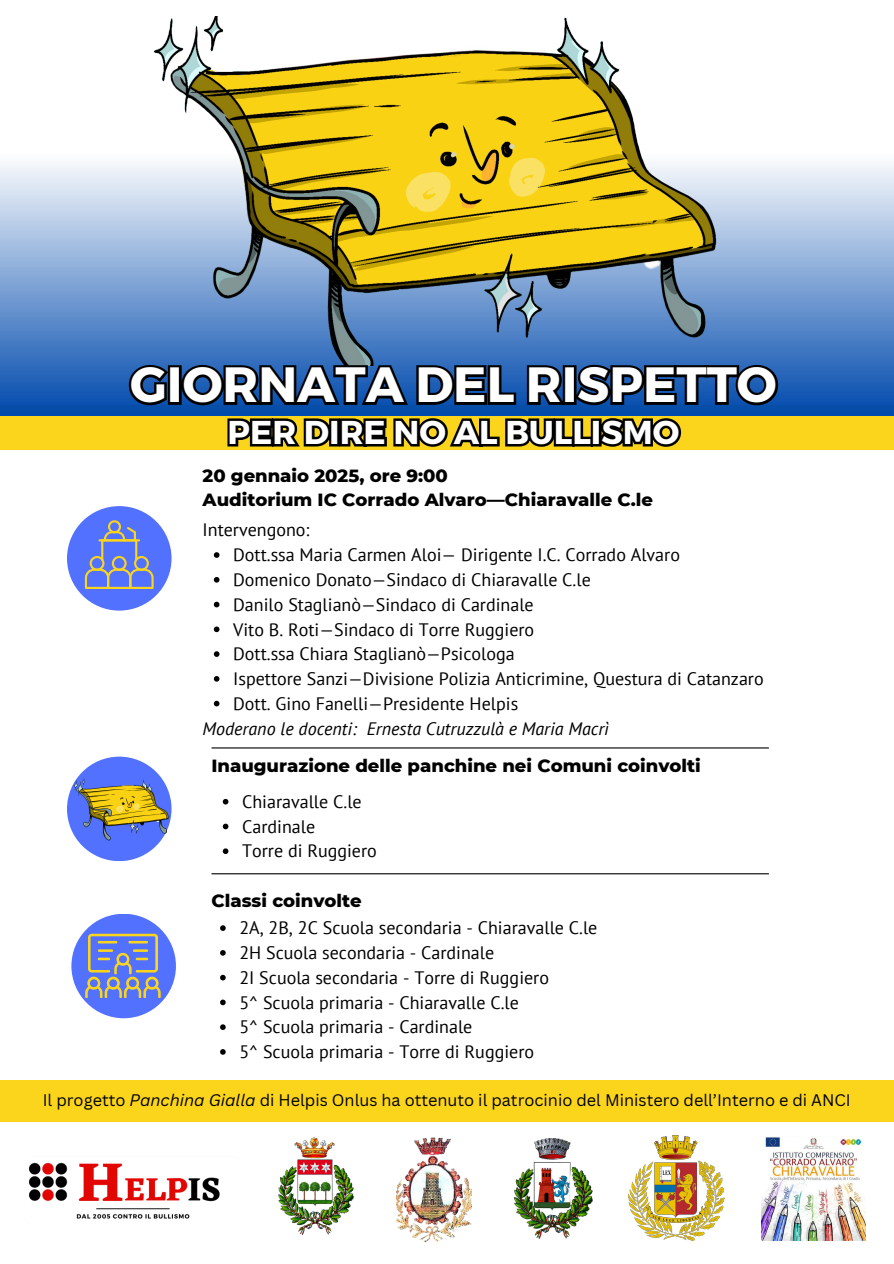
<style>
.page{position:relative;width:894px;height:1264px;background:#fff}
.page>*{position:absolute;margin:0;border:0;box-sizing:border-box;transform-origin:0 0}
.t1{font:700 49.5px "Montserrat";color:#fff}
.t2{font:700 33px "Montserrat";color:#fff}
.t3{font:18px "PT Sans";color:#000}
.t4{font:800 18px/24.8px "Montserrat";color:#000}
.t5{font:italic 18px "PT Sans";color:#000}
.t6{font:16.35px "Canva Sans";color:#000}
.s1{font-style:italic}
</style>
<div class="page">
<div style="left:0;top:405px;width:893px;height:45px;background:#fbd51c"></div>
<div style="left:0;top:1080px;width:893px;height:42px;background:#fbd51c"></div>
<div style="left:0;top:118px;width:893px;height:297px;background:linear-gradient(to bottom,#fff,#044cad)"></div>
<div style="left:67px;top:506px;width:104px;height:104px;background:#5271ff;border-radius:50%"></div>
<div style="left:67px;top:756px;width:104px;height:105px;background:#5271ff;border-radius:50%"></div>
<div style="left:71px;top:913px;width:105px;height:105px;background:#5271ff;border-radius:50%"></div>
<svg style="left:90px;top:118px;width:21px;height:13px"></svg>
<hr style="left:211px;top:873px;width:557px;height:1px;background:#000">
<hr style="left:211px;top:747px;width:557px;height:1px;background:#000">
<img style="left:111px;top:17px;width:671px;height:349px">
<svg style="left:85px;top:520px;width:68px;height:69px"></svg>
<img style="left:67px;top:770px;width:105px;height:77px">
<svg style="left:85px;top:933px;width:76px;height:64px"></svg>
<img style="left:29px;top:1162px;width:191px;height:57px">
<img style="left:279px;top:1137px;width:74px;height:97px">
<img style="left:514px;top:1138px;width:78px;height:100px">
<img style="left:761px;top:1136px;width:104px;height:104px">
<img style="left:628px;top:1135px;width:96px;height:105px">
<img style="left:397px;top:1137px;width:74px;height:105px">
<svg style="left:126px;top:361px;width:654px;height:86px"></svg>
<svg style="left:214px;top:552px;width:5px;height:6px"></svg>
<svg style="left:214px;top:577px;width:5px;height:5px"></svg>
<svg style="left:214px;top:601px;width:5px;height:6px"></svg>
<svg style="left:214px;top:626px;width:5px;height:6px"></svg>
<svg style="left:214px;top:651px;width:5px;height:6px"></svg>
<svg style="left:214px;top:676px;width:5px;height:5px"></svg>
<svg style="left:214px;top:700px;width:5px;height:6px"></svg>
<svg style="left:223px;top:799px;width:5px;height:5px"></svg>
<svg style="left:223px;top:823px;width:5px;height:6px"></svg>
<svg style="left:223px;top:848px;width:5px;height:6px"></svg>
<svg style="left:220px;top:925px;width:6px;height:5px"></svg>
<svg style="left:220px;top:950px;width:6px;height:5px"></svg>
<svg style="left:220px;top:974px;width:6px;height:6px"></svg>
<svg style="left:220px;top:999px;width:6px;height:6px"></svg>
<svg style="left:220px;top:1024px;width:6px;height:5px"></svg>
<svg style="left:220px;top:1049px;width:6px;height:5px"></svg>
<p class="t1" style="left:130px;top:352px;width:648px">GIORNATA DEL RISPETTO</p>
<p class="t2" style="left:227px;top:411px;width:453px">PER DIRE NO AL BULLISMO</p>
<p class="t4" style="left:202px;top:462px;width:452px">20 gennaio 2025, ore 9:00<br>Auditorium IC Corrado Alvaro—Chiaravalle C.le</p>
<h1 class="t3" style="left:202px;top:518px;width:108px">Intervengono:</h1>
<p class="t3" style="left:233px;top:543px;width:448px">Dott.ssa Maria Carmen Aloi— Dirigente I.C. Corrado Alvaro</p>
<p class="t3" style="left:233px;top:567px;width:359px">Domenico Donato—Sindaco di Chiaravalle C.le</p>
<h3 class="t3" style="left:233px;top:592px;width:302px">Danilo Staglianò—Sindaco di Cardinale</h3>
<p class="t3" style="left:233px;top:617px;width:302px">Vito B. Roti—Sindaco di Torre Ruggiero</p>
<p class="t3" style="left:233px;top:642px;width:283px">Dott.ssa Chiara Staglianò—Psicologa</p>
<p class="t3" style="left:233px;top:666px;width:532px">Ispettore Sanzi—Divisione Polizia Anticrimine, Questura di Catanzaro</p>
<p class="t3" style="left:233px;top:691px;width:286px">Dott. Gino Fanelli—Presidente Helpis</p>
<p class="t5" style="left:202px;top:716px;width:407px">Moderano le docenti: Ernesta Cutruzzulà e Maria Macrì</p>
<p class="t4" style="left:211px;top:753px;width:490px">Inaugurazione delle panchine nei Comuni coinvolti</p>
<p class="t3" style="left:242px;top:789px;width:121px">Chiaravalle C.le</p>
<p class="t3" style="left:242px;top:814px;width:75px">Cardinale</p>
<p class="t3" style="left:242px;top:839px;width:136px">Torre di Ruggiero</p>
<p class="t4" style="left:211px;top:888px;width:152px">Classi coinvolte</p>
<h3 class="t3" style="left:239px;top:916px;width:359px">2A, 2B, 2C Scuola secondaria - Chiaravalle C.le</h3>
<p class="t3" style="left:239px;top:940px;width:256px">2H Scuola secondaria - Cardinale</p>
<p class="t3" style="left:239px;top:965px;width:311px">2I Scuola secondaria - Torre di Ruggiero</p>
<p class="t3" style="left:239px;top:990px;width:281px">5^ Scuola primaria - Chiaravalle C.le</p>
<p class="t3" style="left:239px;top:1015px;width:234px">5^ Scuola primaria - Cardinale</p>
<p class="t3" style="left:239px;top:1039px;width:296px">5^ Scuola primaria - Torre di Ruggiero</p>
<p class="t6" style="left:43px;top:1088px;width:809px">Il progetto <span class="s1">Panchina Gialla</span> di Helpis Onlus ha ottenuto il patrocinio del Ministero dell’Interno e di ANCI</p>
</div>
